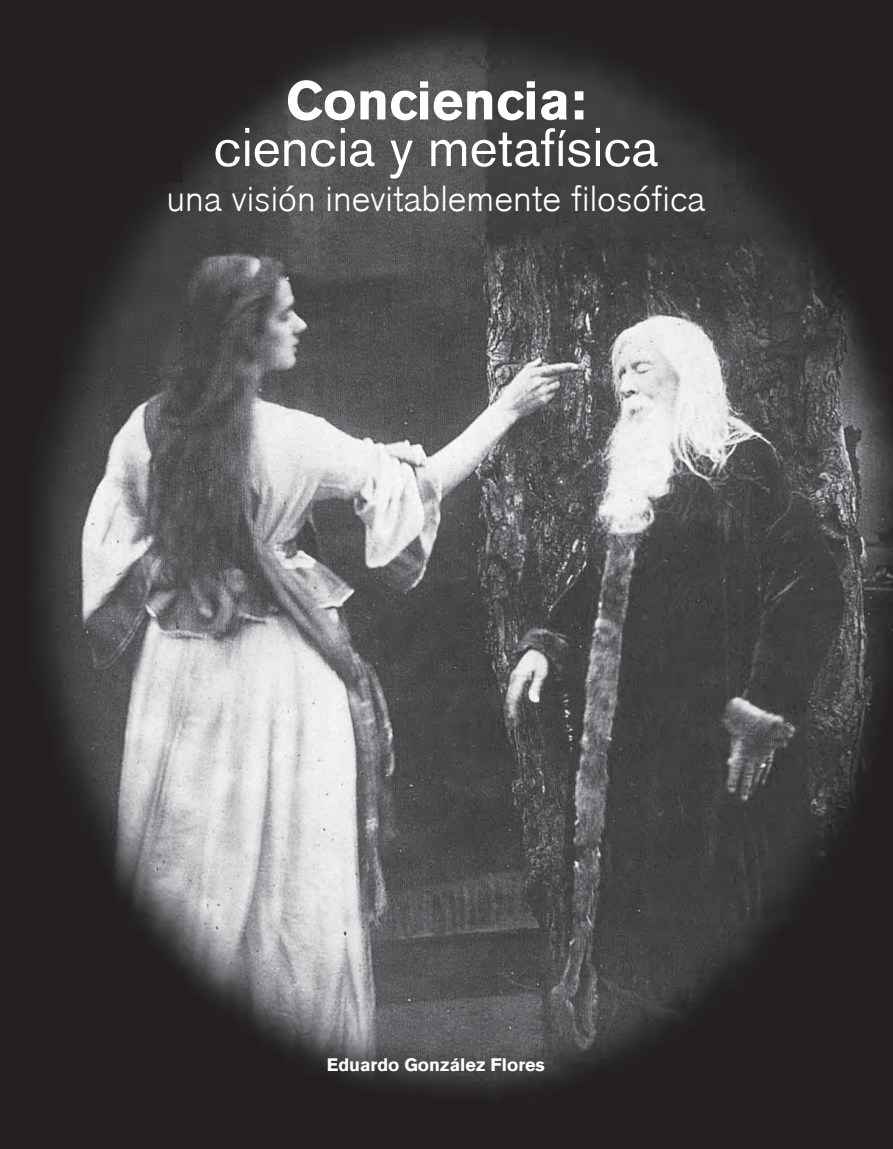
<style>
.page{position:relative;width:893px;height:1149px;background:#fff}
.page>*{position:absolute;margin:0;border:0;box-sizing:border-box;transform-origin:0 0}
.t1{font:54px "Akzidenz Grotesk BE";color:#fff}
.t2{font:700 54px "Akzidenz Grotesk BE";color:#fff}
.t3{font:300 36px "Akzidenz Grotesk BE";color:#fff}
.t4{font:700 18px "Akzidenz Grotesk BE";color:#fff}
</style>
<div class="page">
<img style="left:0;top:0;width:893px;height:1148px">
<h1 class="t2" style="left:286px;top:72px;width:302px">Conciencia:</h1>
<h1 class="t1" style="left:213px;top:119px;width:447px">ciencia y metafísica</h1>
<p class="t3" style="left:166px;top:179px;width:540px">una visión inevitablemente filosófica</p>
<p class="t4" style="left:327px;top:1054px;width:220px">Eduardo González Flores</p>
</div>
